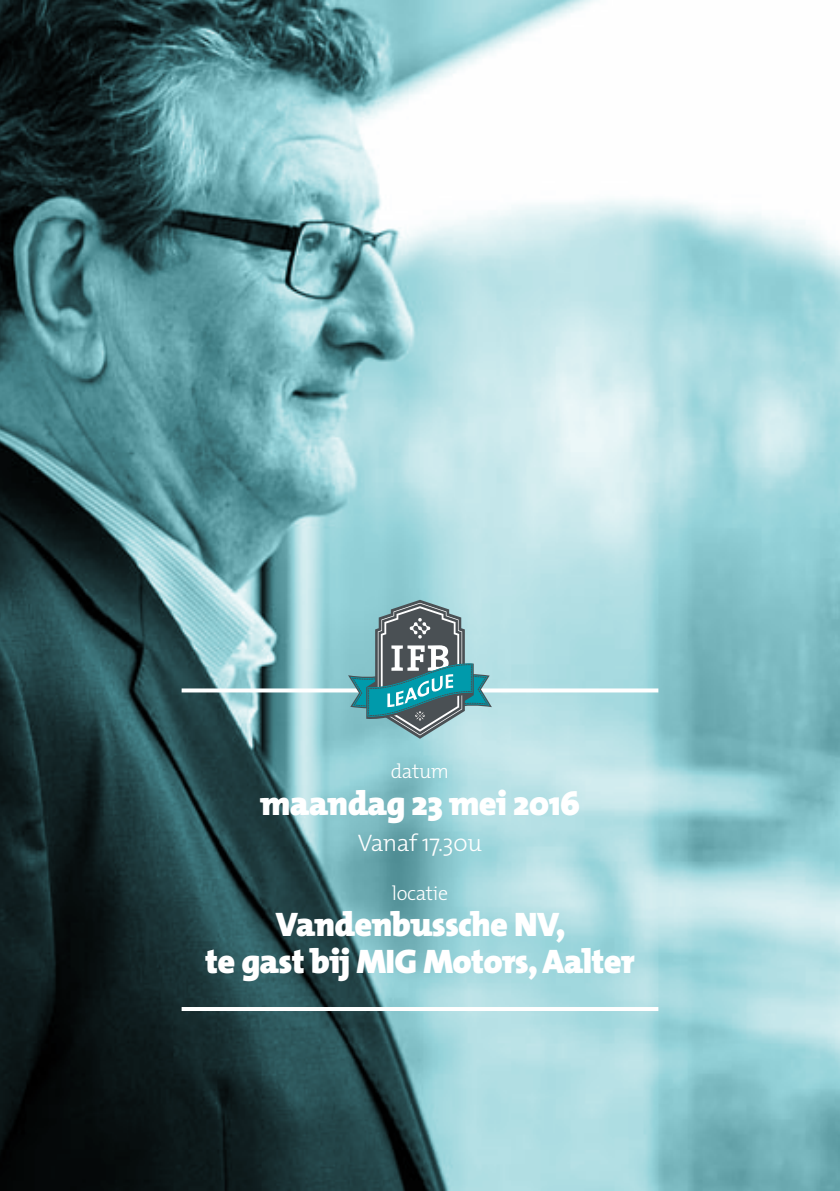
<style>
.page{position:relative;width:840px;height:1191px;background:#fff}
.page>*{position:absolute;margin:0;border:0;box-sizing:border-box;transform-origin:0 0}
.t1{font:900 34.2px/36.6px "The Mix";letter-spacing:-.02em;color:#fff;text-align:center}
.t2{font:300 24px "The Mix";letter-spacing:-.02em;color:#fff}
.t3{font:300 20px "The Mix";letter-spacing:-.02em;color:#fff}
</style>
<div class="page">
<img style="left:0;top:0;width:839px;height:1191px">
<svg style="left:181px;top:688px;width:477px;height:4px"></svg>
<hr style="left:181px;top:1007px;width:477px;height:4px;background:#fff">
<svg style="left:348px;top:600px;width:143px;height:139px;background:#73a2a8"></svg>
<p class="t3" style="left:390px;top:755px;width:60px">datum</p>
<p class="t1" style="left:260px;top:784px;width:321px">maandag 23 mei 2016</p>
<p class="t2" style="left:357px;top:823px;width:126px">Vanaf 17.30u</p>
<p class="t3" style="left:391px;top:876px;width:58px">locatie</p>
<p class="t1" style="left:205px;top:905px;width:431px">Vandenbussche NV,<br>te gast bij MIG Motors, Aalter</p>
</div>
